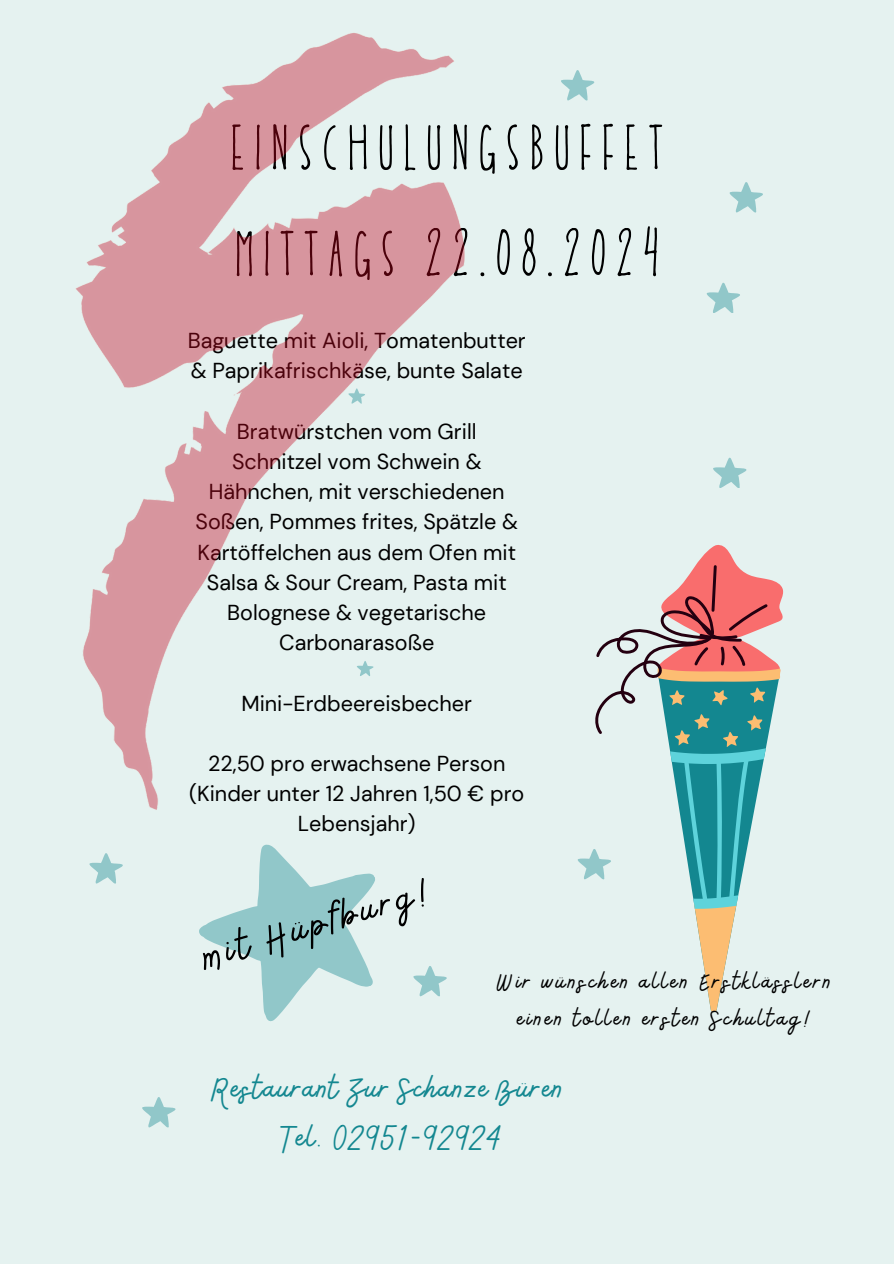
<style>
.page{position:relative;width:894px;height:1264px;background:#fff}
.page>*{position:absolute;margin:0;border:0;box-sizing:border-box;transform-origin:0 0}
.t1{font:75.9px/106.2px "Petapon Yandi Designs";letter-spacing:.095em;color:#000}
.t2{font:44.4px "Bellaboo";color:#000}
.t3{font:35.4px/49.1px "Bellaboo";letter-spacing:.03em;color:#138790;text-align:center}
.t4{font:26.85px/37.5px "Bellaboo";letter-spacing:.095em;color:#000;text-align:center}
.t5{font:21.6px/30.2px "DM Sans";color:#000;text-align:center}
</style>
<div class="page">
<div style="left:0;top:0;width:893px;height:1263px;background:#e5f2f0"></div>
<svg style="left:729px;top:182px;width:33px;height:30px"></svg>
<svg style="left:706px;top:282px;width:34px;height:31px"></svg>
<svg style="left:561px;top:70px;width:33px;height:30px"></svg>
<svg style="left:89px;top:853px;width:34px;height:30px"></svg>
<svg style="left:199px;top:844px;width:176px;height:178px"></svg>
<svg style="left:142px;top:1097px;width:33px;height:30px"></svg>
<svg style="left:413px;top:966px;width:33px;height:30px"></svg>
<svg style="left:577px;top:545px;width:207px;height:467px"></svg>
<svg style="left:713px;top:457px;width:33px;height:31px"></svg>
<img style="left:75px;top:33px;width:390px;height:777px">
<p class="t1" style="left:229px;top:92px;width:436px">EINSCHULUNGSBUFFET<br>MITTAGS 22.08.2024</p>
<p class="t5" style="left:188px;top:326px;width:339px;text-align:left">Baguette mit Aioli, Tomatenbutter &amp; Paprikafrischkäse, bunte Salate</p>
<h1 class="t5" style="left:237px;top:416px;width:241px">Bratwürstchen vom Grill</h1>
<p class="t5" style="left:195px;top:446px;width:324px">Schnitzel vom Schwein &amp;<br>Hähnchen, mit verschiedenen<br>Soßen, Pommes frites, Spätzle &amp;<br>Kartöffelchen aus dem Ofen mit<br>Salsa &amp; Sour Cream, Pasta mit<br>Bolognese &amp; vegetarische<br>Carbonarasoße</p>
<p class="t5" style="left:241px;top:688px;width:232px">Mini-Erdbeereisbecher</p>
<p class="t5" style="left:208px;top:748px;width:299px">22,50 pro erwachsene Person</p>
<p class="t5" style="left:189px;top:778px;width:336px">(Kinder unter 12 Jahren 1,50 € pro<br>Lebensjahr)</p>
<p class="t2" style="left:195px;top:930px;width:238px;rotate:-17deg">mit Hüpfburg!</p>
<p class="t4" style="left:497px;top:962px;width:335px">Wir wünschen allen Erstklässlern einen tollen ersten Schultag!</p>
<p class="t3" style="left:212px;top:1063px;width:351px">Restaurant Zur Schanze Büren<br>Tel. 02951-92924</p>
</div>
